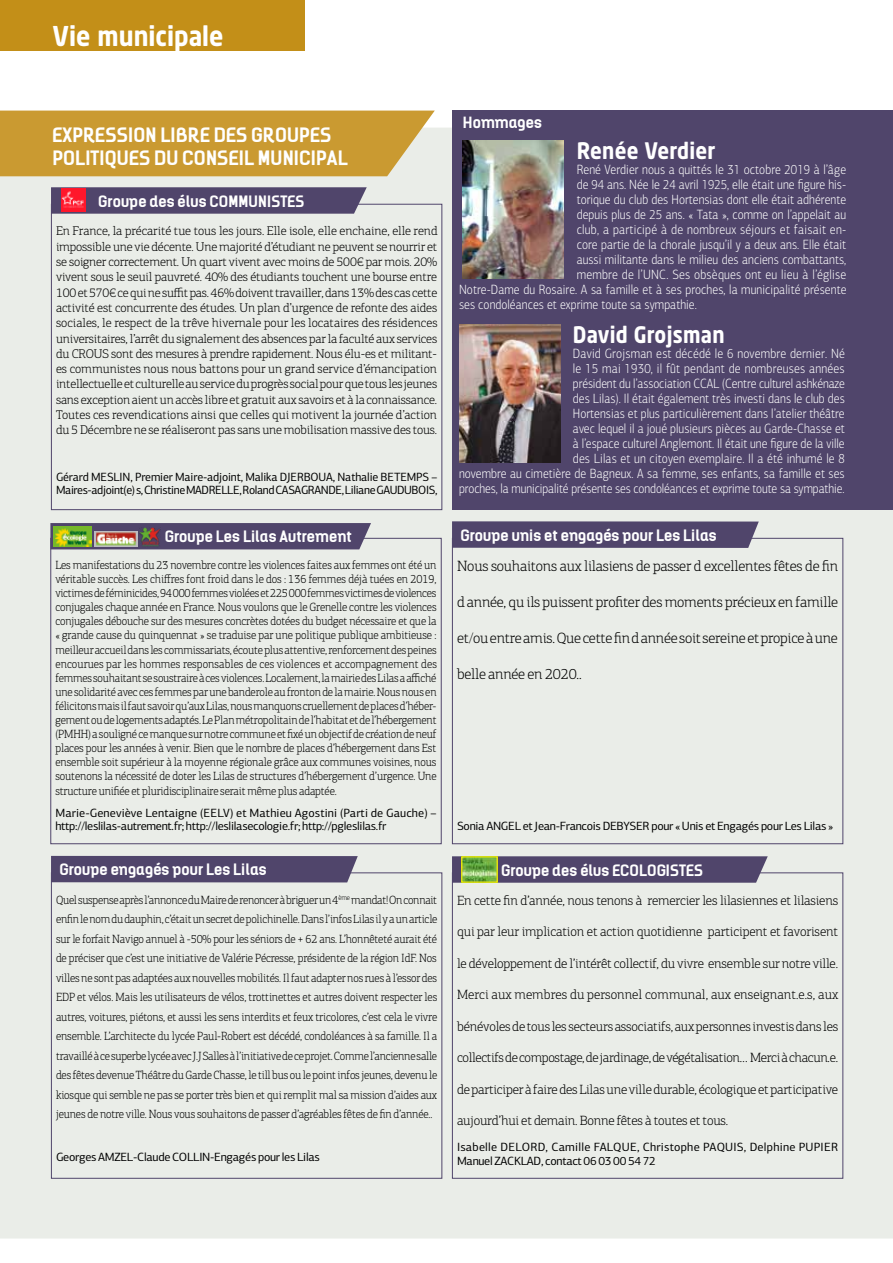
<style>
.page{position:relative;width:893px;height:1263px;background:#fff}
.page>*{position:absolute;margin:0;border:0;box-sizing:border-box;transform-origin:0 0}
.t1{font:700 27px "Neo Sans Std";color:#fff;scale:.9 1}
.t2{font:700 22.5px "Neo Sans Std";letter-spacing:.015em;color:#fff;scale:.89 1}
.t3{font:700 18.9px/22.6px "Kelson";letter-spacing:.01em;color:#fff}
.t4{font:700 18px "Kelson";letter-spacing:.01em;color:#fff}
.t5{font:300 15px "PF Centro Slab Pro";letter-spacing:-.015em;color:#000}
.t6{font:700 15px "Kelson";letter-spacing:.01em;color:#fff}
.t7{font:300 13.5px/15px "PF Centro Sans Pro";letter-spacing:.005em;color:#fff;text-align:right;scale:.89 1}
.t8{font:300 13.5px "PF Centro Slab Pro";letter-spacing:-.015em;color:#000}
.t9{font:300 13.5px "PF Centro Sans Pro";letter-spacing:.005em;color:#fff;scale:.88 1}
.t10{font:300 12.75px/15.3px "PF Centro Slab Pro";letter-spacing:-.015em;color:#000;text-align:justify}
.t11{font:300 12px/14.1px "PF Centro Slab Pro";letter-spacing:-.015em;color:#000;text-align:justify;scale:.94 1}
.t12{font:12px/13.5px "PF Centro Sans Pro";letter-spacing:-.025em;color:#000}
.t13{font:12px/13.5px "PF Centro Sans Pro";letter-spacing:.02em;color:#000}
</style>
<div class="page">
<div style="left:0;top:0;width:305px;height:51px;background:#c38f18"></div>
<div style="left:0;top:128px;width:893px;height:1110px;background:#eaede8"></div>
<svg style="left:51px;top:187px;width:316px;height:27px;background:#574c70"></svg>
<svg style="left:452px;top:856px;width:316px;height:27px;background:#564c70"></svg>
<img style="left:463px;top:858px;width:33px;height:23px">
<div style="left:461px;top:856px;width:37px;height:27px;border:1px solid #ffed00"></div>
<div style="left:51px;top:856px;width:307px;height:26px;background:#50456b"></div>
<svg style="left:50px;top:523px;width:321px;height:26px;background:#564d6e"></svg>
<img style="left:54px;top:527px;width:38px;height:19px">
<img style="left:95px;top:532px;width:42px;height:14px">
<img style="left:139px;top:527px;width:21px;height:21px">
<img style="left:61px;top:189px;width:25px;height:23px">
<div style="left:0;top:111px;width:435px;height:65px;background:#ca9a31"></div>
<svg style="left:452px;top:521px;width:307px;height:27px;background:#564b6f"></svg>
<div style="left:452px;top:111px;width:441px;height:399px;background:#50456b"></div>
<img style="left:463px;top:140px;width:101px;height:138px">
<img style="left:459px;top:325px;width:101px;height:137px">
<h1 class="t1" style="left:53px;top:18px;width:191px">Vie municipale</h1>
<h3 class="t3" style="left:53px;top:123px;width:297px">EXPRESSION LIBRE DES GROUPES<br>POLITIQUES DU CONSEIL MUNICIPAL</h3>
<p class="t6" style="left:98px;top:191px;width:208px">Groupe des élus COMMUNISTES</p>
<p class="t10" style="left:56px;top:224px;width:383px">En France, la précarité tue tous les jours. Elle isole, elle enchaine, elle rend impossible une vie décente. Une majorité d’étudiant ne peuvent se nourrir et se soigner correctement. Un quart vivent avec moins de 500€ par mois. 20% vivent sous le seuil pauvreté. 40% des étudiants touchent une bourse entre 100 et 570€ ce qui ne suffit pas. 46% doivent travailler, dans 13% des cas cette activité est concurrente des études. Un plan d’urgence de refonte des aides sociales, le respect de la trêve hivernale pour les locataires des résidences universitaires, l’arrêt du signalement des absences par la faculté aux services du CROUS sont des mesures à prendre rapidement. Nous élu-es et militant&shy;es communistes nous nous battons pour un grand service d’émancipation intellectuelle et culturelle au service du progrès social pour que tous les jeunes sans exception aient un accès libre et gratuit aux savoirs et à la connaissance.<br>Toutes ces revendications ainsi que celles qui motivent la journée d’action du 5 Décembre ne se réaliseront pas sans une mobilisation massive des tous.</p>
<p class="t12" style="left:56px;top:470px;width:383px">Gérard MESLIN, Premier Maire-adjoint, Malika DJERBOUA, Nathalie BETEMPS –<br>Maires-adjoint(e)s, Christine MADRELLE, Roland CASAGRANDE, Liliane GAUDUBOIS,</p>
<p class="t6" style="left:165px;top:526px;width:189px">Groupe Les Lilas Autrement</p>
<p class="t11" style="left:55px;top:558px;width:407px">Les manifestations du 23 novembre contre les violences faites aux femmes ont été un véritable succès. Les chiffres font froid dans le dos : 136 femmes déjà tuées en 2019, victimes de féminicides, 94 000 femmes violées et 225 000 femmes victimes de violences conjugales chaque année en France. Nous voulons que le Grenelle contre les violences conjugales débouche sur des mesures concrètes dotées du budget nécessaire et que la « grande cause du quinquennat » se traduise par une politique publique ambitieuse : meilleur accueil dans les commissariats, écoute plus attentive, renforcement des peines encourues par les hommes responsables de ces violences et accompagnement des femmes souhaitant se soustraire à ces violences. Localement, la mairie des Lilas a affiché une solidarité avec ces femmes par une banderole au fronton de la mairie. Nous nous en félicitons mais il faut savoir qu’aux Lilas, nous manquons cruellement de places d’héber&shy;gement ou de logements adaptés. Le Plan métropolitain de l’habitat et de l’hébergement (PMHH) a souligné ce manque sur notre commune et fixé un objectif de création de neuf places pour les années à venir. Bien que le nombre de places d’hébergement dans Est ensemble soit supérieur à la moyenne régionale grâce aux communes voisines, nous soutenons la nécessité de doter les Lilas de structures d’hébergement d’urgence. Une structure unifiée et pluridisciplinaire serait même plus adaptée.</p>
<p class="t12" style="left:55px;top:806px;width:383px">Marie-Geneviève Lentaigne (EELV) et Mathieu Agostini (Parti de Gauche) – http://leslilas-autrement.fr; http://leslilasecologie.fr; http://pgleslilas.fr</p>
<p class="t6" style="left:60px;top:859px;width:209px">Groupe engagés pour Les Lilas</p>
<p class="t11" style="left:56px;top:890px;width:407px;line-height:19.5px">Quel suspense après l’annonce du Maire de renoncer à briguer un 4<sup>ème</sup> mandat! On connait enfin le nom du dauphin, c’était un secret de polichinelle. Dans l’infos Lilas il y a un article sur le forfait Navigo annuel à -50% pour les séniors de + 62 ans. L’honnêteté aurait été de préciser que c’est une initiative de Valérie Pécresse, présidente de la région IdF. Nos villes ne sont pas adaptées aux nouvelles mobilités. Il faut adapter nos rues à l’essor des EDP et vélos. Mais les utilisateurs de vélos, trottinettes et autres doivent respecter les autres, voitures, piétons, et aussi les sens interdits et feux tricolores, c’est cela le vivre ensemble. L’architecte du lycée Paul-Robert est décédé, condoléances à sa famille. Il a travaillé à ce superbe lycée avec J.J Salles à l’initiative de ce projet. Comme l’ancienne salle des fêtes devenue Théâtre du Garde Chasse, le till bus ou le point infos jeunes, devenu le kiosque qui semble ne pas se porter très bien et qui remplit mal sa mission d’aides aux jeunes de notre ville. Nous vous souhaitons de passer d’agréables fêtes de fin d’année..</p>
<p class="t12" style="left:56px;top:1150px;width:265px">Georges AMZEL-Claude COLLIN-Engagés pour les Lilas</p>
<h3 class="t4" style="left:465px;top:106px;width:96px">Hommages</h3>
<p class="t6" style="left:463px;top:112px;width:81px">Hommages</p>
<h2 class="t2" style="left:577px;top:137px;width:157px">Renée Verdier</h2>
<p class="t9" style="left:577px;top:162px;width:308px">René Verdier nous a quittés le 31 octobre 2019 à l’âge</p>
<p class="t9" style="left:577px;top:177px;width:308px">de 94 ans. Née le 24 avril 1925, elle était une figure his-</p>
<p class="t9" style="left:577px;top:192px;width:308px">torique du club des Hortensias dont elle était adhérente</p>
<p class="t9" style="left:577px;top:207px;width:308px">depuis plus de 25 ans. « Tata », comme on l’appelait au</p>
<p class="t7" style="left:577px;top:222px;width:304px">club, a participé à de nombreux séjours et faisait en-</p>
<p class="t9" style="left:577px;top:237px;width:308px">core partie de la chorale jusqu’il y a deux ans. Elle était</p>
<p class="t9" style="left:577px;top:252px;width:308px">aussi militante dans le milieu des anciens combattants,</p>
<p class="t7" style="left:577px;top:267px;width:304px">membre de l’UNC. Ses obsèques ont eu lieu à l’église</p>
<p class="t9" style="left:459px;top:282px;width:442px">Notre-Dame du Rosaire. A sa famille et à ses proches, la municipalité présente</p>
<p class="t9" style="left:459px;top:297px;width:272px">ses condoléances et exprime toute sa sympathie.</p>
<h2 class="t2" style="left:573px;top:320px;width:172px">David Grojsman</h2>
<p class="t7" style="left:459px;top:346px;width:435px">David Grojsman est décédé le 6 novembre dernier. Né<br>le 15 mai 1930, il fût pendant de nombreuses années<br>président du l’association CCAL (Centre culturel ashkénaze<br>des Lilas). Il était également très investi dans le club des<br>Hortensias et plus particulièrement dans l’atelier théâtre<br>avec lequel il a joué plusieurs pièces au Garde-Chasse et<br>à l’espace culturel Anglemont. Il était une figure de la ville<br>des Lilas et un citoyen exemplaire. Il a été inhumé le 8<br>novembre au cimetière de Bagneux. A sa femme, ses enfants, sa famille et ses proches, la municipalité présente ses condoléances et exprime toute sa sympathie.</p>
<p class="t6" style="left:460px;top:525px;width:258px">Groupe unis et engagés pour Les Lilas</p>
<p class="t5" style="left:457px;top:557px;width:383px">Nous souhaitons aux lilasiens de passer d excellentes fêtes de fin</p>
<p class="t5" style="left:457px;top:593px;width:383px">d année, qu ils puissent profiter des moments précieux en famille</p>
<p class="t5" style="left:457px;top:629px;width:382px">et/ou entre amis. Que cette fin d année soit sereine et propice à une</p>
<p class="t5" style="left:457px;top:665px;width:126px">belle année en 2020..</p>
<p class="t12" style="left:457px;top:820px;width:378px">Sonia ANGEL et Jean-Francois DEBYSER pour « Unis et Engagés pour Les Lilas »</p>
<p class="t6" style="left:501px;top:860px;width:204px">Groupe des élus ECOLOGISTES</p>
<p class="t8" style="left:457px;top:892px;width:383px">En cette fin d’année, nous tenons à remercier les lilasiennes et lilasiens</p>
<p class="t8" style="left:457px;top:924px;width:383px">qui par leur implication et action quotidienne participent et favorisent</p>
<p class="t8" style="left:457px;top:955px;width:383px">le développement de l’intérêt collectif, du vivre ensemble sur notre ville.</p>
<p class="t8" style="left:457px;top:987px;width:383px">Merci aux membres du personnel communal, aux enseignant.e.s, aux</p>
<p class="t8" style="left:457px;top:1018px;width:383px">bénévoles de tous les secteurs associatifs, aux personnes investis dans les</p>
<p class="t8" style="left:457px;top:1049px;width:383px">collectifs de compostage, de jardinage, de végétalisation… Merci à chacun.e.</p>
<p class="t8" style="left:457px;top:1081px;width:383px">de participer à faire des Lilas une ville durable, écologique et participative</p>
<p class="t8" style="left:457px;top:1112px;width:273px">aujourd’hui et demain. Bonne fêtes à toutes et tous.</p>
<p class="t13" style="left:457px;top:1140px;width:382px">Isabelle DELORD, Camille FALQUE, Christophe PAQUIS, Delphine PUPIER<br>Manuel ZACKLAD, contact 06 03 00 54 72</p>
</div>
